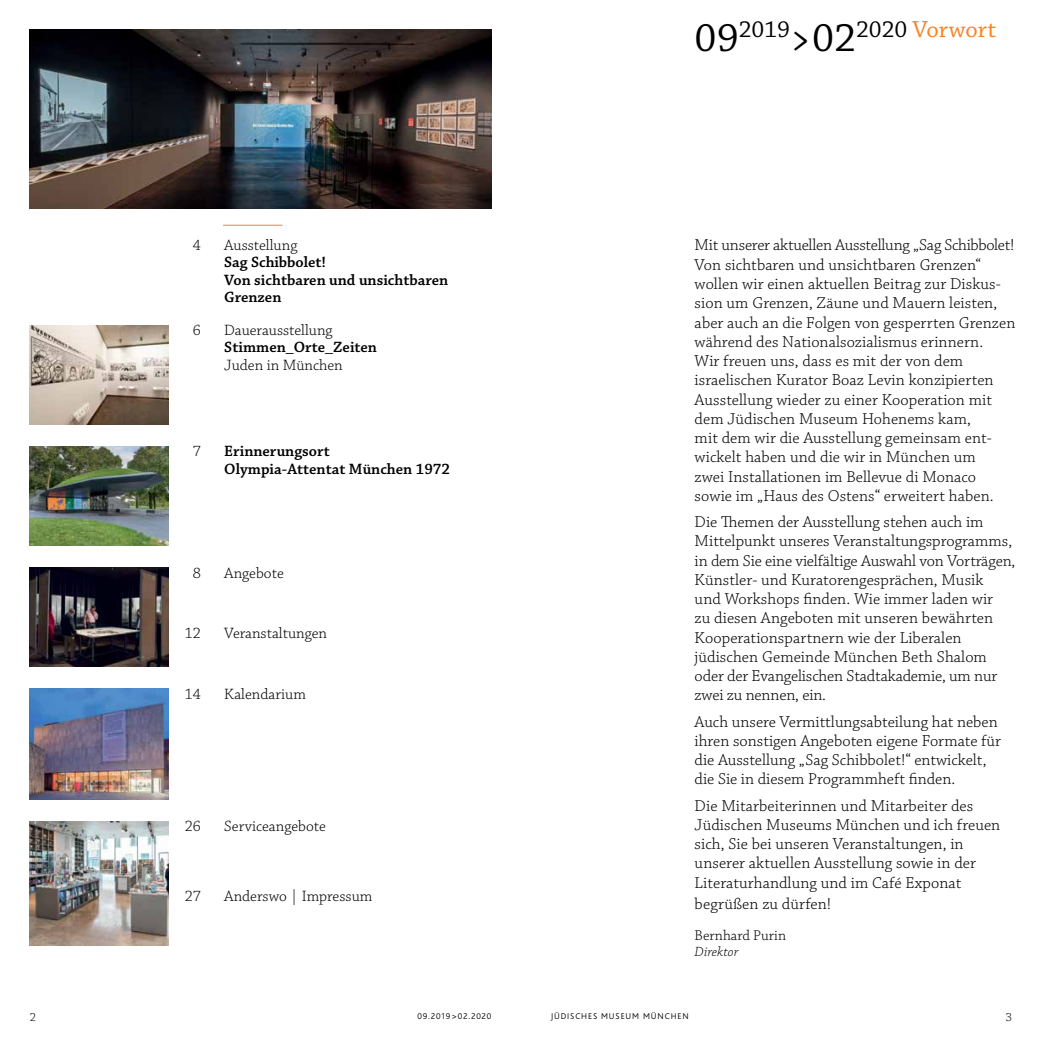
<style>
.page{position:relative;width:1042px;height:1042px;background:#fff}
.page>*{position:absolute;margin:0;border:0;box-sizing:border-box;transform-origin:0 0}
.t1{font:24.5px "Chaparral Pro";color:#000}
.t2{font:300 16.62px/19.2px "Chaparral Pro";letter-spacing:.005em;color:#000}
.t3{font:300 15.75px "Chaparral Pro";color:#000}
.t4{font:600 15.75px/17.5px "Chaparral Pro";color:#000}
.t5{font:300 14.88px "Chaparral Pro";color:#000}
.t6{font:italic 300 14px "Chaparral Pro";color:#000}
.t7{font:300 12.25px "Chaparral Pro";color:#000}
.t8{font:300 8.75px "Bliss";letter-spacing:.1em;color:#000}
.s1{font-size:42px}
.s2{color:#f58427}
</style>
<div class="page">
<img style="left:30px;top:325px;width:139px;height:99px">
<img style="left:30px;top:568px;width:139px;height:99px">
<hr style="left:223px;top:225px;width:60px;height:1px;background:#f58427">
<img style="left:30px;top:446px;width:139px;height:100px">
<img style="left:30px;top:689px;width:139px;height:110px">
<img style="left:30px;top:30px;width:461px;height:178px">
<img style="left:30px;top:821px;width:139px;height:124px">
<h1 class="t1" style="left:694px;top:16px;width:303px"><span class="s1">09</span>2019<span class="s1">&gt;02</span>2020 <span class="s2">Vorwort</span></h1>
<p class="t3" style="left:193px;top:236px;width:10px">4</p>
<p class="t3" style="left:193px;top:321px;width:10px">6</p>
<p class="t3" style="left:224px;top:236px;width:75px">Ausstellung</p>
<p class="t4" style="left:224px;top:254px;width:225px">Sag Schibbolet!<br>Von sichtbaren und unsichtbaren<br>Grenzen</p>
<p class="t3" style="left:224px;top:321px;width:110px">Dauerausstellung</p>
<p class="t4" style="left:224px;top:339px;width:154px">Stimmen_Orte_Zeiten</p>
<p class="t3" style="left:224px;top:356px;width:120px">Juden in München</p>
<p class="t3" style="left:193px;top:443px;width:10px">7</p>
<p class="t4" style="left:224px;top:443px;width:227px">Erinnerungsort<br>Olympia-Attentat München 1972</p>
<p class="t3" style="left:193px;top:564px;width:10px">8</p>
<p class="t3" style="left:224px;top:564px;width:61px">Angebote</p>
<p class="t3" style="left:185px;top:625px;width:18px">12</p>
<p class="t3" style="left:224px;top:625px;width:104px">Veranstaltungen</p>
<p class="t3" style="left:185px;top:685px;width:18px">14</p>
<p class="t3" style="left:224px;top:685px;width:83px">Kalendarium</p>
<p class="t3" style="left:185px;top:817px;width:18px">26</p>
<p class="t3" style="left:185px;top:887px;width:18px">27</p>
<p class="t3" style="left:224px;top:817px;width:103px">Serviceangebote</p>
<p class="t3" style="left:224px;top:887px;width:150px">Anderswo | Impressum</p>
<p class="t2" style="left:694px;top:236px;width:322px">Mit unserer aktuellen Ausstellung „Sag Schibbolet!<br>Von sichtbaren und unsichtbaren Grenzen“ wollen wir einen aktuellen Beitrag zur Diskus&shy;sion um Grenzen, Zäune und Mauern leisten, aber auch an die Folgen von gesperrten Grenzen während des Nationalsozialismus erinnern.<br>Wir freuen uns, dass es mit der von dem israelischen Kurator Boaz Levin konzipierten Ausstellung wieder zu einer Kooperation mit dem Jüdischen Museum Hohenems kam,<br>mit dem wir die Ausstellung gemeinsam ent&shy;wickelt haben und die wir in München um<br>zwei Installationen im Bellevue di Monaco sowie im „Haus des Ostens“ erweitert haben.</p>
<p class="t2" style="left:694px;top:513px;width:322px">Die Themen der Ausstellung stehen auch im Mittelpunkt unseres Veranstaltungsprogramms, in dem Sie eine vielfältige Auswahl von Vorträgen, Künstler- und Kuratorengesprächen, Musik<br>und Workshops finden. Wie immer laden wir<br>zu diesen Angeboten mit unseren bewährten Kooperationspartnern wie der Liberalen jüdischen Gemeinde München Beth Shalom oder der Evangelischen Stadtakademie, um nur zwei zu nennen, ein.</p>
<p class="t2" style="left:694px;top:712px;width:308px">Auch unsere Vermittlungsabteilung hat neben ihren sonstigen Angeboten eigene Formate für die Ausstellung „Sag Schibbolet!“ entwickelt, die Sie in diesem Programmheft finden.</p>
<p class="t2" style="left:694px;top:796px;width:307px">Die Mitarbeiterinnen und Mitarbeiter des Jüdischen Museums München und ich freuen sich, Sie bei unseren Veranstaltungen, in unserer aktuellen Ausstellung sowie in der Literaturhandlung und im Café Exponat</p>
<p class="t2" style="left:694px;top:894px;width:138px">begrüßen zu dürfen!</p>
<p class="t5" style="left:694px;top:927px;width:93px">Bernhard Purin</p>
<p class="t6" style="left:694px;top:944px;width:45px">Direktor</p>
<p class="t7" style="left:30px;top:1010px;width:8px">2</p>
<p class="t8" style="left:417px;top:1011px;width:75px">09.2019&gt;02.2020</p>
<p class="t8" style="left:551px;top:1011px;width:139px">JÜDISCHES MUSEUM MÜNCHEN</p>
<p class="t7" style="left:1006px;top:1010px;width:8px">3</p>
</div>
